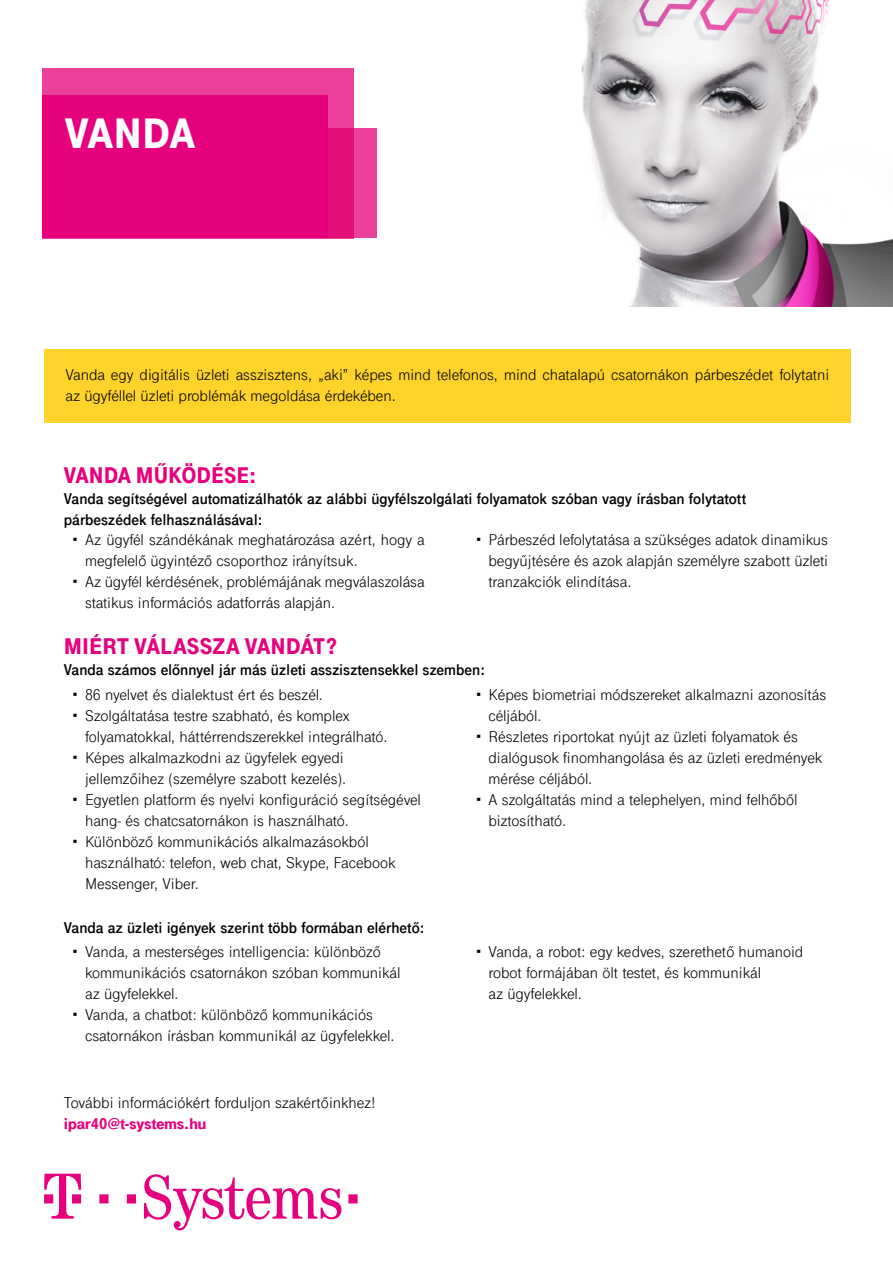
<style>
.page{position:relative;width:893px;height:1263px;background:#fff}
.page>*{position:absolute;margin:0;border:0;box-sizing:border-box;transform-origin:0 0}
.t1{font:900 45px "Tele Grotesk Next";letter-spacing:-.01em;color:#fff}
.t2{font:900 24px "Tele Grotesk Next";color:#e6007d}
.t3{font:16.5px/21px "Tele Grotesk Next";color:#000}
.t4{font:700 16.5px/21px "Tele Grotesk Next";color:#000}
.t5{font:900 16.5px "Tele Grotesk Next";color:#e6007d}
</style>
<div class="page">
<img style="left:42px;top:0;width:851px;height:306px">
<div style="left:44px;top:349px;width:806px;height:74px;background:#ffd329"></div>
<div style="left:43px;top:68px;width:311px;height:170px;background:#ec409d"></div>
<svg style="left:328px;top:129px;width:49px;height:109px;background:#e62689"></svg>
<div style="left:43px;top:95px;width:285px;height:143px;background:#e6007d"></div>
<svg style="left:99px;top:1194px;width:10px;height:9px"></svg>
<svg style="left:127px;top:1194px;width:9px;height:9px"></svg>
<svg style="left:44px;top:1174px;width:37px;height:44px"></svg>
<svg style="left:144px;top:1174px;width:197px;height:56px"></svg>
<svg style="left:348px;top:1194px;width:10px;height:9px"></svg>
<h1 class="t1" style="left:65px;top:108px;width:132px">VANDA</h1>
<p class="t3" style="left:65px;top:365px;width:765px">Vanda egy digitális üzleti asszisztens, „aki” képes mind telefonos, mind chatalapú csatornákon párbeszédet folytatni az ügyféllel üzleti problémák megoldása érdekében.</p>
<h2 class="t2" style="left:64px;top:462px;width:194px">VANDA MŰKÖDÉSE:</h2>
<p class="t4" style="left:64px;top:488px;width:684px">Vanda segítségével automatizálhatók az alábbi ügyfélszolgálati folyamatok szóban vagy írásban folytatott párbeszédek felhasználásával:</p>
<p class="t3" style="left:85px;top:529px;width:341px;text-indent:-13px">• Az ügyfél szándékának meghatározása azért, hogy a megfelelő ügyintéző csoporthoz irányítsuk.</p>
<p class="t3" style="left:85px;top:571px;width:341px;text-indent:-13px">• Az ügyfél kérdésének, problémájának megválaszolása statikus információs adatforrás alapján.</p>
<p class="t3" style="left:488px;top:529px;width:341px;text-align:justify;text-indent:-13px">• Párbeszéd lefolytatása a szükséges adatok dinamikus begyűjtésére és azok alapján személyre szabott üzleti tranzakciók elindítása.</p>
<h2 class="t2" style="left:64px;top:633px;width:275px">MIÉRT VÁLASSZA VANDÁT?</h2>
<p class="t4" style="left:64px;top:659px;width:423px">Vanda számos előnnyel jár más üzleti asszisztensekkel szemben:</p>
<p class="t3" style="left:72px;top:684px;width:252px">• 86 nyelvet és dialektust ért és beszél.</p>
<p class="t3" style="left:85px;top:705px;width:304px;text-indent:-13px">• Szolgáltatása testre szabható, és komplex folyamatokkal, háttérrendszerekkel integrálható.</p>
<p class="t3" style="left:72px;top:747px;width:275px;text-align:right">• Képes alkalmazkodni az ügyfelek egyedi jellemzőihez (személyre szabott kezelés).</p>
<p class="t3" style="left:85px;top:789px;width:337px;text-indent:-13px">• Egyetlen platform és nyelvi konfiguráció segítségével hang- és chatcsatornákon is használható.</p>
<p class="t3" style="left:85px;top:831px;width:312px;text-indent:-13px">• Különböző kommunikációs alkalmazásokból használható: telefon, web chat, Skype, Facebook<br>Messenger, Viber.</p>
<p class="t3" style="left:488px;top:684px;width:339px;text-indent:-13px">• Képes biometriai módszereket alkalmazni azonosítás céljából.</p>
<p class="t3" style="left:488px;top:726px;width:335px;text-indent:-13px">• Részletes riportokat nyújt az üzleti folyamatok és dialógusok finomhangolása és az üzleti eredmények mérése céljából.</p>
<p class="t3" style="left:488px;top:789px;width:310px;text-indent:-13px">• A szolgáltatás mind a telephelyen, mind felhőből biztosítható.</p>
<p class="t4" style="left:64px;top:917px;width:362px">Vanda az üzleti igények szerint több formában elérhető:</p>
<p class="t3" style="left:85px;top:941px;width:317px;text-indent:-13px">• Vanda, a mesterséges intelligencia: különböző kommunikációs csatornákon szóban kommunikál az ügyfelekkel.</p>
<p class="t3" style="left:85px;top:1004px;width:311px;text-indent:-13px">• Vanda, a chatbot: különböző kommunikációs csatornákon írásban kommunikál az ügyfelekkel.</p>
<p class="t3" style="left:64px;top:1092px;width:313px">További információkért forduljon szakértőinkhez!</p>
<p class="t5" style="left:64px;top:1114px;width:144px">ipar40@t-systems.hu</p>
<p class="t3" style="left:488px;top:941px;width:316px;text-indent:-13px">• Vanda, a robot: egy kedves, szerethető humanoid robot formájában ölt testet, és kommunikál<br>az ügyfelekkel.</p>
</div>
